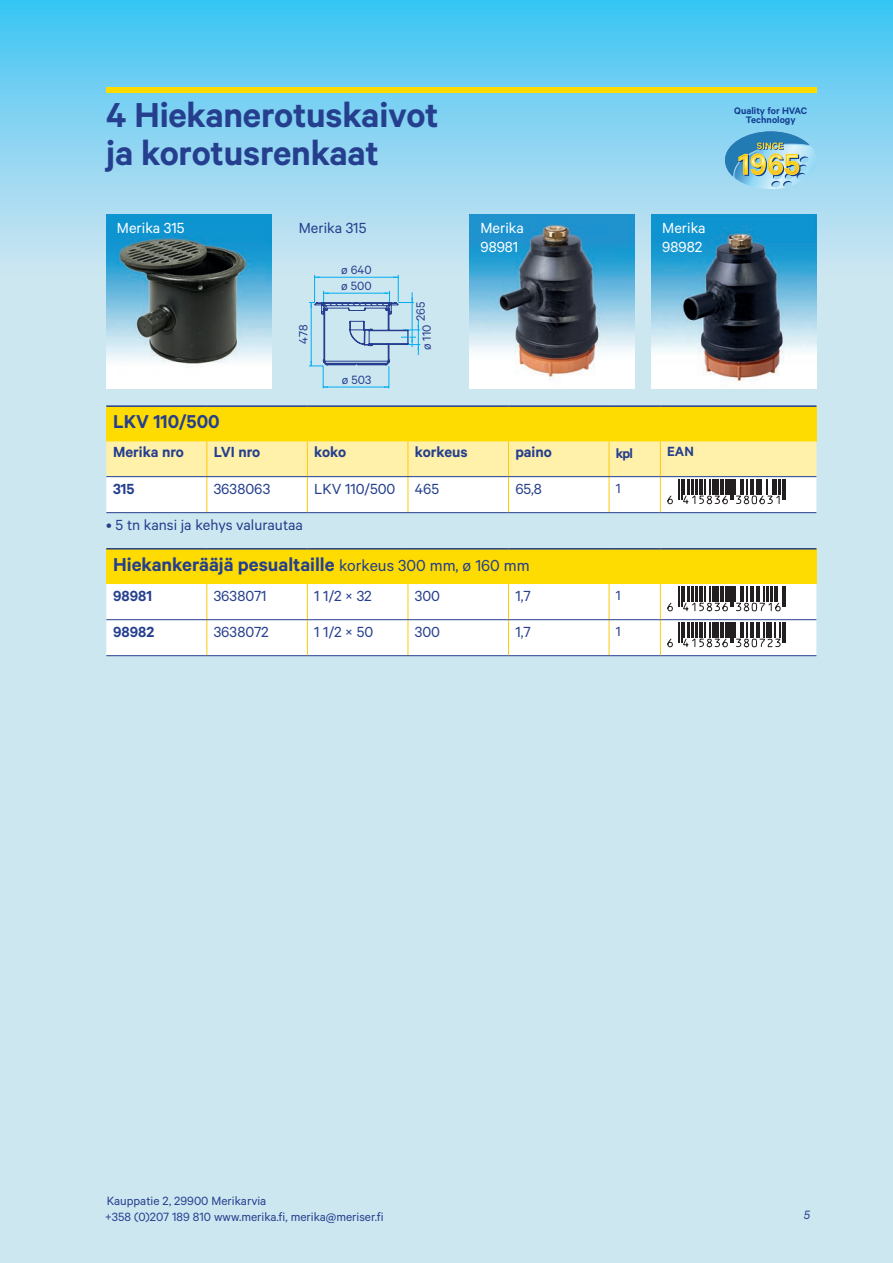
<style>
.page{position:relative;width:893px;height:1263px;background:#cde7f1}
.page>*{position:absolute;margin:0;border:0;box-sizing:border-box;transform-origin:0 0}
.t1{font:600 39px/37.5px "Calibre";letter-spacing:-.005em;color:#253f8e}
.t2{font:600 21px "Calibre";color:#253f8e}
.t3{font:16.5px "Calibre";color:#253f8e}
.t4{font:600 16.5px "Calibre";color:#253f8e}
.t5{font:16.5px/19.8px "Calibre";color:#fff}
.t6{font:600 15px "Calibre";letter-spacing:-.025em;color:#253f8e}
.t7{font:15px "Calibre";color:#253f8e}
.t8{font:13.5px/16.2px "Calibre";color:#253f8e}
.t9{font:italic 13.5px "Calibre";color:#253f8e}
.t10{font:600 10.65px/9.6px "Calibre";color:#123f90;text-align:center}
.s1{font-weight:400;font-size:18px}
</style>
<div class="page">
<div style="left:0;top:0;width:893px;height:275px;background:linear-gradient(to bottom,#3ec4f3,#d3e5f1)"></div>
<div style="left:106px;top:87px;width:710px;height:6px;background:#ffdc01"></div>
<svg style="left:725px;top:131px;width:91px;height:58px;background:#8bbabf"></svg>
<div style="left:106px;top:406px;width:710px;height:35px;background:#ffdc01"></div>
<hr style="left:106px;top:405px;width:101px;height:2px;background:#253f8e">
<hr style="left:207px;top:405px;width:100px;height:2px;background:#253f8e">
<hr style="left:307px;top:405px;width:101px;height:2px;background:#253f8e">
<hr style="left:408px;top:405px;width:100px;height:2px;background:#253f8e">
<hr style="left:508px;top:405px;width:101px;height:2px;background:#253f8e">
<hr style="left:609px;top:405px;width:51px;height:2px;background:#253f8e">
<hr style="left:660px;top:405px;width:156px;height:2px;background:#253f8e">
<svg style="left:106px;top:441px;width:710px;height:73px;background:#f1ebc9"></svg>
<div style="left:106px;top:549px;width:710px;height:35px;background:#ffdc01"></div>
<div style="left:106px;top:584px;width:710px;height:71px;background:#fff"></div>
<hr style="left:106px;top:548px;width:101px;height:1px;background:#253f8e">
<hr style="left:207px;top:548px;width:100px;height:1px;background:#253f8e">
<hr style="left:307px;top:548px;width:101px;height:1px;background:#253f8e">
<hr style="left:408px;top:548px;width:100px;height:1px;background:#253f8e">
<hr style="left:508px;top:548px;width:101px;height:1px;background:#253f8e">
<hr style="left:609px;top:548px;width:51px;height:1px;background:#253f8e">
<hr style="left:660px;top:548px;width:156px;height:1px;background:#253f8e">
<hr style="left:206px;top:584px;width:1px;height:35px;background:#feca0a">
<hr style="left:307px;top:584px;width:1px;height:35px;background:#feca0a">
<hr style="left:408px;top:584px;width:1px;height:35px;background:#feca0a">
<hr style="left:508px;top:584px;width:1px;height:35px;background:#feca0a">
<hr style="left:609px;top:584px;width:1px;height:35px;background:#feca0a">
<hr style="left:660px;top:584px;width:1px;height:35px;background:#feca0a">
<hr style="left:206px;top:620px;width:1px;height:35px;background:#feca0a">
<hr style="left:307px;top:620px;width:1px;height:35px;background:#feca0a">
<hr style="left:408px;top:620px;width:1px;height:35px;background:#feca0a">
<hr style="left:508px;top:620px;width:1px;height:35px;background:#feca0a">
<hr style="left:609px;top:620px;width:1px;height:35px;background:#feca0a">
<hr style="left:660px;top:620px;width:1px;height:35px;background:#feca0a">
<hr style="left:106px;top:619px;width:101px;height:1px;background:#253f8e">
<hr style="left:207px;top:619px;width:100px;height:1px;background:#253f8e">
<hr style="left:307px;top:619px;width:101px;height:1px;background:#253f8e">
<hr style="left:408px;top:619px;width:100px;height:1px;background:#253f8e">
<hr style="left:508px;top:619px;width:101px;height:1px;background:#253f8e">
<hr style="left:609px;top:619px;width:51px;height:1px;background:#253f8e">
<hr style="left:660px;top:619px;width:156px;height:1px;background:#253f8e">
<hr style="left:106px;top:655px;width:101px;height:1px;background:#253f8e">
<hr style="left:207px;top:655px;width:100px;height:1px;background:#253f8e">
<hr style="left:307px;top:655px;width:101px;height:1px;background:#253f8e">
<hr style="left:408px;top:655px;width:100px;height:1px;background:#253f8e">
<hr style="left:508px;top:655px;width:101px;height:1px;background:#253f8e">
<hr style="left:609px;top:655px;width:51px;height:1px;background:#253f8e">
<hr style="left:660px;top:655px;width:156px;height:1px;background:#253f8e">
<svg style="left:667px;top:586px;width:118px;height:71px;background:#aaaaac"></svg>
<svg style="left:309px;top:275px;width:111px;height:113px"></svg>
<img style="left:106px;top:214px;width:165px;height:174px">
<img style="left:470px;top:214px;width:165px;height:174px">
<img style="left:652px;top:214px;width:164px;height:174px">
<h1 class="t1" style="left:106px;top:95px;width:334px">4 Hiekanerotuskaivot ja korotusrenkaat</h1>
<p class="t5" style="left:117px;top:217px;width:69px">Merika 315</p>
<p class="t3" style="left:299px;top:218px;width:69px">Merika 315</p>
<p class="t5" style="left:480px;top:217px;width:45px">Merika<br>98981</p>
<p class="t5" style="left:662px;top:217px;width:45px">Merika<br>98982</p>
<p class="t8" style="left:341px;top:261px;width:32px">ø 640</p>
<p class="t8" style="left:295px;top:344px;width:21px;rotate:-90deg">478</p>
<p class="t8" style="left:341px;top:277px;width:32px">ø 500</p>
<p class="t8" style="left:342px;top:371px;width:31px">ø 503</p>
<p class="t8" style="left:412px;top:321px;width:21px;rotate:-90deg">265</p>
<p class="t8" style="left:418px;top:350px;width:27px;rotate:-90deg">ø 110</p>
<p class="t2" style="left:113px;top:409px;width:108px">LKV 110/500</p>
<p class="t4" style="left:113px;top:442px;width:72px">Merika nro</p>
<p class="t4" style="left:214px;top:442px;width:48px">LVI nro</p>
<p class="t4" style="left:314px;top:442px;width:33px">koko</p>
<p class="t4" style="left:415px;top:442px;width:54px">korkeus</p>
<p class="t4" style="left:515px;top:442px;width:38px">paino</p>
<p class="t6" style="left:616px;top:444px;width:19px">kpl</p>
<p class="t6" style="left:667px;top:443px;width:28px">EAN</p>
<p class="t4" style="left:113px;top:479px;width:23px">315</p>
<p class="t3" style="left:214px;top:479px;width:58px">3638063</p>
<p class="t3" style="left:314px;top:479px;width:126px">LKV 110/500 465</p>
<p class="t3" style="left:515px;top:479px;width:28px">65,8</p>
<p class="t7" style="left:616px;top:480px;width:6px">1</p>
<p class="t3" style="left:106px;top:515px;width:198px">• 5 tn kansi ja kehys valurautaa</p>
<p class="t2" style="left:113px;top:552px;width:418px">Hiekankerääjä pesualtaille <span class="s1">korkeus 300 mm, ø 160 mm</span></p>
<p class="t4" style="left:113px;top:586px;width:40px">98981</p>
<p class="t3" style="left:214px;top:586px;width:55px">3638071</p>
<p class="t3" style="left:314px;top:586px;width:59px">1 1/2 × 32</p>
<p class="t3" style="left:415px;top:586px;width:27px">300</p>
<p class="t3" style="left:515px;top:586px;width:17px">1,7</p>
<p class="t7" style="left:616px;top:587px;width:6px">1</p>
<p class="t4" style="left:113px;top:622px;width:43px">98982</p>
<p class="t3" style="left:214px;top:622px;width:57px">3638072</p>
<p class="t3" style="left:314px;top:622px;width:61px">1 1/2 × 50</p>
<p class="t3" style="left:415px;top:622px;width:27px">300</p>
<p class="t3" style="left:515px;top:622px;width:17px">1,7</p>
<p class="t7" style="left:616px;top:623px;width:6px">1</p>
<p class="t10" style="left:734px;top:105px;width:74px">Quality for HVAC<br>Technology</p>
<p class="t8" style="left:105px;top:1192px;width:280px">Kauppatie 2, 29900 Merikarvia<br>+358 (0)207 189 810 www.merika.fi, merika@meriser.fi</p>
<p class="t9" style="left:804px;top:1207px;width:8px">5</p>
</div>
